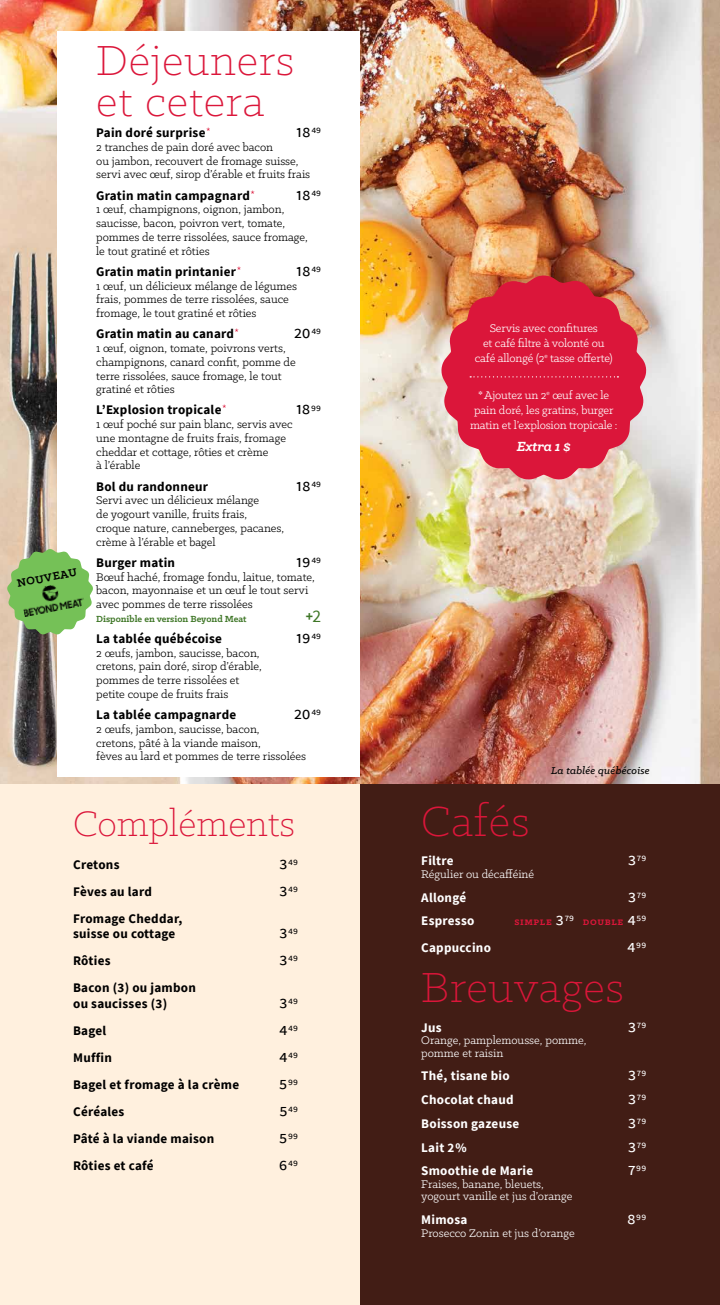
<style>
.page{position:relative;width:720px;height:1305px;background:#fff}
.page>*{position:absolute;margin:0;border:0;box-sizing:border-box;transform-origin:0 0}
.t1{font:300 47.5px/41.2px "Klinic Slab";letter-spacing:.02em;color:#db163a}
.t2{font:300 40px "Klinic Slab";color:#db163a}
.t3{font:17.5px "Source Sans Pro";letter-spacing:-.025em;color:#000}
.t4{font:italic 700 15px "Klinic Slab";letter-spacing:-.01em;color:#fff}
.t5{font:700 13.75px "Source Sans Pro";color:#3e7626}
.t6{font:700 13.12px/15.8px "Source Sans Pro";letter-spacing:.02em;color:#000}
.t7{font:700 13.12px "Source Sans Pro";letter-spacing:.02em;color:#fff}
.t8{font:12.5px/13.8px "Klinic Slab";color:#000}
.t9{font:12.5px/15px "Klinic Slab";letter-spacing:-.01em;color:#fff}
.t10{font:700 12.25px "Klinic Slab";color:#000}
.t11{font:700 11.25px "Klinic Slab";letter-spacing:.055em;color:#db163a}
.t12{font:italic 500 11.25px "Klinic Slab";letter-spacing:.02em;color:#000}
.t13{font:10.12px "Source Sans Pro";letter-spacing:.005em;color:#000}
.t14{font:10.12px "Source Sans Pro";letter-spacing:.015em;color:#fff}
.t15{font:700 10px "Klinic Slab";color:#3e7626}
.s1{font-weight:300;color:#db163a}
.s2{font-weight:400;font-size:17.5px}
.s3{font-size:17.5px}
.s4{font-family:"Source Sans Pro";font-weight:400;font-size:17.5px;color:#fff}
</style>
<div class="page">
<img style="left:0;top:0;width:720px;height:784px">
<div style="left:57px;top:32px;width:303px;height:745px;background:#fff"></div>
<div style="left:360px;top:784px;width:360px;height:521px;background:#421d15"></div>
<div style="left:0;top:784px;width:360px;height:521px;background:#fff0de"></div>
<img style="left:421px;top:257px;width:245px;height:242px">
<svg style="left:452px;top:286px;width:184px;height:183px;background:#db2844"></svg>
<svg style="left:2px;top:420px;width:96px;height:364px"></svg>
<img style="left:20px;top:580px;width:65px;height:37px">
<p class="t10" style="left:16px;top:575px;width:62px;rotate:-11deg">NOUVEAU</p>
<h1 class="t1" style="left:96px;top:38px;width:200px">Déjeuners et cetera</h1>
<p class="t6" style="left:96px;top:125px;width:116px">Pain doré surprise<span class="s1">*</span></p>
<h3 class="t3" style="left:296px;top:120px;width:26px">18 <sup>49</sup></h3>
<p class="t8" style="left:96px;top:140px;width:216px">2 tranches de pain doré avec bacon<br>ou jambon, recouvert de fromage suisse, servi avec œuf, sirop d’érable et fruits frais</p>
<p class="t6" style="left:96px;top:187px;width:161px">Gratin matin campagnard<span class="s1">*</span></p>
<h3 class="t3" style="left:296px;top:183px;width:26px">18 <sup>49</sup></h3>
<p class="t8" style="left:96px;top:202px;width:213px">1 œuf, champignons, oignon, jambon, saucisse, bacon, poivron vert, tomate, pommes de terre rissolées, sauce fromage, le tout gratiné et rôties</p>
<p class="t6" style="left:96px;top:263px;width:147px">Gratin matin printanier<span class="s1">*</span></p>
<h3 class="t3" style="left:296px;top:259px;width:26px">18 <sup>49</sup></h3>
<p class="t8" style="left:96px;top:279px;width:202px">1 œuf, un délicieux mélange de légumes frais, pommes de terre rissolées, sauce fromage, le tout gratiné et rôties</p>
<p class="t6" style="left:96px;top:326px;width:145px">Gratin matin au canard<span class="s1">*</span></p>
<h3 class="t3" style="left:294px;top:321px;width:29px">20 <sup>49</sup></h3>
<p class="t8" style="left:96px;top:341px;width:201px">1 œuf, oignon, tomate, poivrons verts, champignons, canard confit, pomme de terre rissolées, sauce fromage, le tout gratiné et rôties</p>
<p class="t6" style="left:96px;top:402px;width:132px">L’Explosion tropicale<span class="s1">*</span></p>
<h3 class="t3" style="left:296px;top:397px;width:27px">18 <sup>99</sup></h3>
<p class="t8" style="left:96px;top:417px;width:198px">1 œuf poché sur pain blanc, servis avec une montagne de fruits frais, fromage cheddar et cottage, rôties et crème<br>à l’érable</p>
<p class="t6" style="left:96px;top:478px;width:113px">Bol du randonneur</p>
<h3 class="t3" style="left:296px;top:474px;width:26px">18 <sup>49</sup></h3>
<p class="t8" style="left:96px;top:493px;width:190px">Servi avec un délicieux mélange<br>de yogourt vanille, fruits frais, croque nature, canneberges, pacanes, crème à l’érable et bagel</p>
<p class="t6" style="left:96px;top:554px;width:80px">Burger matin</p>
<h3 class="t3" style="left:296px;top:550px;width:26px">19 <sup>49</sup></h3>
<p class="t8" style="left:96px;top:569px;width:220px">Bœuf haché, fromage fondu, laitue, tomate, bacon, mayonnaise et un œuf le tout servi avec pommes de terre rissolées</p>
<p class="t15" style="left:96px;top:612px;width:152px">Disponible en version Beyond Meat</p>
<p class="t5" style="left:306px;top:607px;width:17px">+<span class="s2">2</span></p>
<p class="t6" style="left:96px;top:631px;width:127px">La tablée québécoise</p>
<h3 class="t3" style="left:296px;top:626px;width:26px">19 <sup>49</sup></h3>
<p class="t8" style="left:96px;top:646px;width:167px">2 œufs, jambon, saucisse, bacon, cretons, pain doré, sirop d’érable, pommes de terre rissolées et petite coupe de fruits frais</p>
<p class="t6" style="left:96px;top:707px;width:142px">La tablée campagnarde</p>
<h3 class="t3" style="left:294px;top:702px;width:29px">20 <sup>49</sup></h3>
<p class="t8" style="left:96px;top:722px;width:211px">2 œufs, jambon, saucisse, bacon,<br>cretons, pâté à la viande maison,<br>fèves au lard et pommes de terre rissolées</p>
<h2 class="t2" style="left:73px;top:799px;width:223px">Compléments</h2>
<p class="t6" style="left:73px;top:856px;width:48px">Cretons</p>
<p class="t13" style="left:280px;top:855px;width:20px"><span class="s3">3</span> 49</p>
<p class="t6" style="left:73px;top:883px;width:80px">Fèves au lard</p>
<p class="t13" style="left:280px;top:882px;width:20px"><span class="s3">3</span> 49</p>
<p class="t6" style="left:73px;top:910px;width:111px">Fromage Cheddar, suisse ou cottage</p>
<p class="t13" style="left:280px;top:925px;width:20px"><span class="s3">3</span> 49</p>
<p class="t6" style="left:73px;top:953px;width:39px">Rôties</p>
<p class="t13" style="left:280px;top:952px;width:20px"><span class="s3">3</span> 49</p>
<p class="t6" style="left:73px;top:980px;width:124px">Bacon (3) ou jambon ou saucisses (3)</p>
<p class="t13" style="left:280px;top:994px;width:20px"><span class="s3">3</span> 49</p>
<p class="t6" style="left:73px;top:1023px;width:35px">Bagel</p>
<p class="t13" style="left:279px;top:1021px;width:21px"><span class="s3">4</span> 49</p>
<p class="t6" style="left:73px;top:1050px;width:40px">Muffin</p>
<p class="t13" style="left:279px;top:1048px;width:21px"><span class="s3">4</span> 49</p>
<p class="t6" style="left:73px;top:1077px;width:168px">Bagel et fromage à la crème</p>
<p class="t13" style="left:279px;top:1075px;width:20px"><span class="s3">5</span> 99</p>
<p class="t6" style="left:73px;top:1104px;width:53px">Céréales</p>
<p class="t13" style="left:279px;top:1102px;width:20px"><span class="s3">5</span> 49</p>
<p class="t6" style="left:73px;top:1131px;width:143px">Pâté à la viande maison</p>
<p class="t13" style="left:279px;top:1129px;width:20px"><span class="s3">5</span> 99</p>
<p class="t6" style="left:73px;top:1158px;width:82px">Rôties et café</p>
<p class="t13" style="left:279px;top:1156px;width:21px"><span class="s3">6</span> 49</p>
<p class="t9" style="left:475px;top:320px;width:139px;text-align:center">Servis avec confitures<br>et café filtre à volonté ou café allongé (2<sup>e</sup> tasse offerte)</p>
<p class="t9" style="left:470px;top:387px;width:149px;text-align:center">*Ajoutez un 2<sup>e</sup> œuf avec le pain doré, les gratins, burger matin et l’explosion tropicale :</p>
<p class="t4" style="left:517px;top:437px;width:56px">Extra 1 $</p>
<p class="t12" style="left:551px;top:763px;width:100px">La tablée québécoise</p>
<h1 class="t1" style="left:421px;top:799px;width:110px">Cafés</h1>
<p class="t7" style="left:421px;top:852px;width:34px">Filtre</p>
<p class="t14" style="left:628px;top:852px;width:20px"><span class="s3">3</span> 79</p>
<p class="t9" style="left:421px;top:866px;width:114px">Régulier ou décafféiné</p>
<p class="t7" style="left:421px;top:888px;width:46px">Allongé</p>
<p class="t14" style="left:628px;top:888px;width:20px"><span class="s3">3</span> 79</p>
<p class="t7" style="left:421px;top:912px;width:55px">Espresso</p>
<p class="t11" style="left:515px;top:914px;width:133px">simple <span class="s4">3</span> <sup>79</sup> double <span class="s4">4</span> <sup>59</sup></p>
<p class="t7" style="left:421px;top:938px;width:71px">Cappuccino</p>
<p class="t14" style="left:627px;top:938px;width:21px"><span class="s3">4</span> 99</p>
<h1 class="t1" style="left:421px;top:966px;width:204px">Breuvages</h1>
<p class="t7" style="left:421px;top:1018px;width:22px">Jus</p>
<p class="t14" style="left:628px;top:1018px;width:20px"><span class="s3">3</span> 79</p>
<p class="t9" style="left:421px;top:1034px;width:167px;line-height:12.5px">Orange, pamplemousse, pomme, pomme et raisin</p>
<p class="t7" style="left:421px;top:1067px;width:90px">Thé, tisane bio</p>
<p class="t14" style="left:628px;top:1067px;width:20px"><span class="s3">3</span> 79</p>
<p class="t7" style="left:421px;top:1091px;width:94px">Chocolat chaud</p>
<p class="t14" style="left:628px;top:1090px;width:20px"><span class="s3">3</span> 79</p>
<p class="t7" style="left:421px;top:1115px;width:100px">Boisson gazeuse</p>
<p class="t14" style="left:628px;top:1114px;width:20px"><span class="s3">3</span> 79</p>
<p class="t7" style="left:421px;top:1138px;width:47px">Lait 2%</p>
<p class="t14" style="left:628px;top:1138px;width:20px"><span class="s3">3</span> 79</p>
<p class="t7" style="left:421px;top:1162px;width:114px">Smoothie de Marie</p>
<p class="t14" style="left:628px;top:1162px;width:20px"><span class="s3">7</span> 99</p>
<p class="t9" style="left:421px;top:1177px;width:153px;line-height:12.5px">Fraises, banane, bleuets, yogourt vanille et jus d’orange</p>
<p class="t7" style="left:421px;top:1211px;width:48px">Mimosa</p>
<p class="t14" style="left:627px;top:1210px;width:21px"><span class="s3">8</span> 99</p>
<p class="t9" style="left:421px;top:1225px;width:155px">Prosecco Zonin et jus d’orange</p>
</div>
